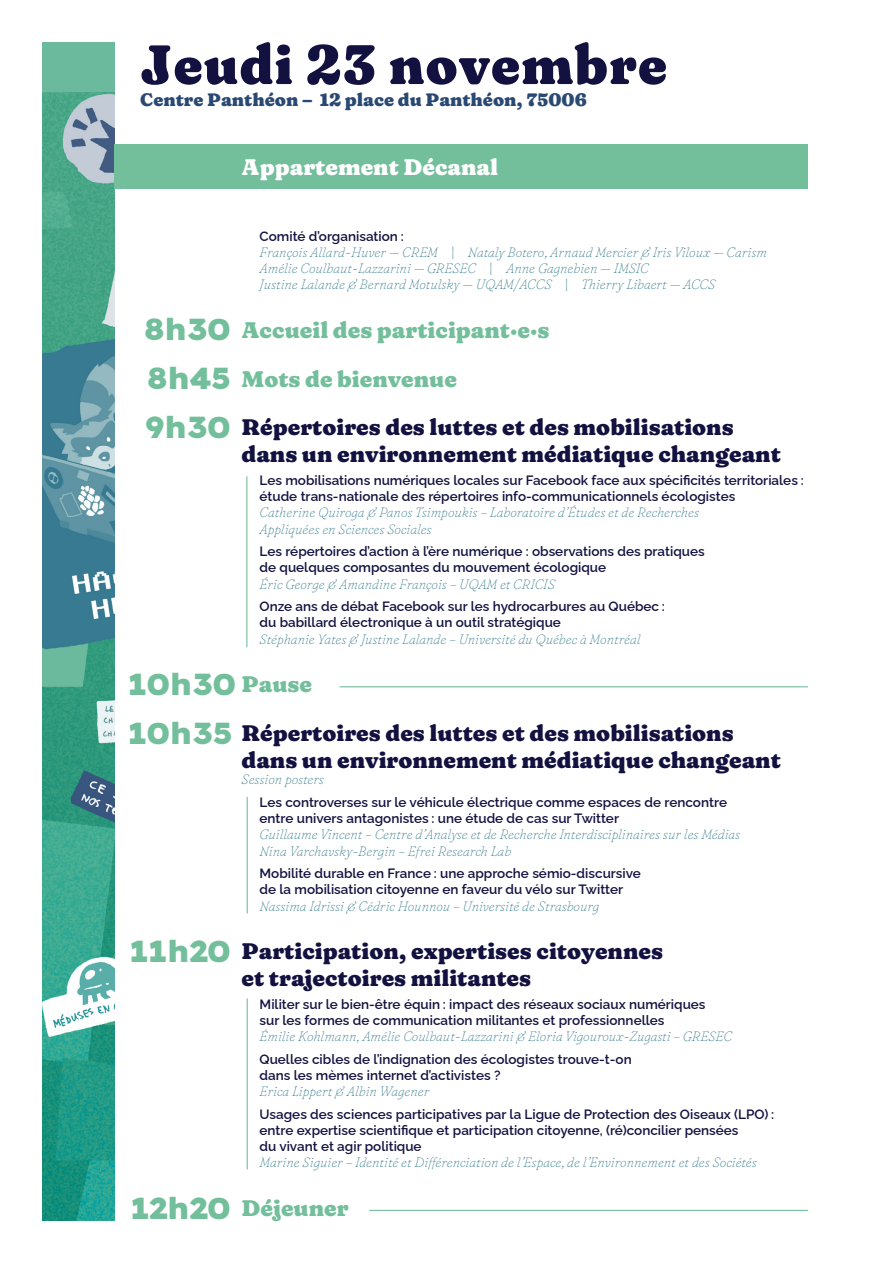
<style>
.page{position:relative;width:893px;height:1263px;background:#fff}
.page>*{position:absolute;margin:0;border:0;box-sizing:border-box;transform-origin:0 0}
.Grand_titre{font:900 55.5px "Fraunces 72 pt Super Soft";letter-spacing:.025em;color:#131140}
.Titre{font:30px "Lexend Exa";letter-spacing:-.055em;color:#73bf9c}
.Titre-2{font:900 22.5px/27px "Fraunces 9 pt Super Soft";color:#131140}
.Titre-3{font:900 22.5px "Fraunces 9 pt Super Soft";color:#73bf9c}
.Titre-4{font:900 22.5px "Fraunces 9 pt Super Soft";color:#fff}
.Titre-5{font:900 18px "Fraunces 9 pt Super Soft";color:#294973}
.Sous-titre{font:600 13.5px/16.2px "Raleway";color:#131140}
.Intervenants{font:italic 100 13.5px/16.2px "Fraunces 9 pt Super Soft";color:#377d8c}
.s1{font-style:normal}
.s2{font-family:"Lexend Exa";font-weight:400;font-size:30px}
.s3{font-family:"Lexend Exa";font-weight:400;font-size:30px;color:#73bf9c}
.s4{font-family:"Fraunces 9 pt Super Soft";font-weight:900;font-size:22.5px}
</style>
<div class="page">
<img style="left:43px;top:43px;width:72px;height:1177px">
<div style="left:115px;top:145px;width:693px;height:44px;background:#73bf9c"></div>
<hr style="left:246px;top:476px;width:1px;height:171px;background:#73bf9c">
<hr style="left:247px;top:797px;width:1px;height:116px;background:#73bf9c">
<hr style="left:247px;top:998px;width:1px;height:171px;background:#73bf9c">
<hr style="left:340px;top:686px;width:468px;height:1px;background:#73bf9c">
<hr style="left:369px;top:1210px;width:439px;height:1px;background:#73bf9c">
<p class="Grand_titre" style="left:140px;top:20px;width:528px">Jeudi 23 novembre</p>
<p class="Titre-5" style="left:140px;top:85px;width:448px">Centre Panthéon – 12 place du Panthéon, 75006</p>
<p class="Titre-4" style="left:242px;top:149px;width:258px">Appartement Décanal</p>
<p class="Sous-titre" style="left:260px;top:226px;width:146px">Comité d’organisation :</p>
<p class="Intervenants" style="left:260px;top:243px;width:509px">François Allard-Huver — CREM <span class="s1">|</span> Nataly Botero, Arnaud Mercier &amp; Iris Viloux — Carism<br>Amélie Coulbaut-Lazzarini — GRESEC <span class="s1">|</span> Anne Gagnebien — IMSIC<br>Justine Lalande &amp; Bernard Motulsky — UQAM/ACCS <span class="s1">|</span> Thierry Libaert — ACCS</p>
<p class="Titre-3" style="left:144px;top:312px;width:407px"><span class="s2">8h30</span> Accueil des participant·e·s</p>
<p class="Titre-3" style="left:147px;top:361px;width:312px"><span class="s2">8h45</span> Mots de bienvenue</p>
<p class="Titre-2" style="left:242px;top:412px;width:541px;text-indent:-97px"><span class="s3">9h30</span> Répertoires des luttes et des mobilisations dans un environnement médiatique changeant</p>
<p class="Sous-titre" style="left:260px;top:471px;width:546px">Les mobilisations numériques locales sur Facebook face aux spécificités territoriales : étude trans-nationale des répertoires info-communicationnels écologistes</p>
<p class="Intervenants" style="left:260px;top:504px;width:441px">Catherine Quiroga &amp; Panos Tsimpoukis – Laboratoire d’Études et de Recherches<br>Appliquées en Sciences Sociales</p>
<p class="Sous-titre" style="left:260px;top:542px;width:447px">Les répertoires d’action à l’ère numérique : observations des pratiques de quelques composantes du mouvement écologique</p>
<p class="Intervenants" style="left:260px;top:575px;width:297px">Éric George &amp; Amandine François – UQAM et CRICIS</p>
<p class="Sous-titre" style="left:260px;top:597px;width:407px">Onze ans de débat Facebook sur les hydrocarbures au Québec : du babillard électronique à un outil stratégique</p>
<p class="Intervenants" style="left:260px;top:630px;width:382px">Stéphanie Yates &amp; Justine Lalande – Université du Québec à Montréal</p>
<p class="Titre" style="left:128px;top:661px;width:186px">10h30 <span class="s4">Pause</span></p>
<p class="Titre-2" style="left:242px;top:718px;width:541px;text-indent:-114px"><span class="s3">10h35</span> Répertoires des luttes et des mobilisations dans un environnement médiatique changeant</p>
<p class="Intervenants" style="left:242px;top:771px;width:84px">Session posters</p>
<p class="Sous-titre" style="left:260px;top:792px;width:469px">Les controverses sur le véhicule électrique comme espaces de rencontre entre univers antagonistes : une étude de cas sur Twitter</p>
<p class="Intervenants" style="left:260px;top:826px;width:482px">Guillaume Vincent – Centre d’Analyse et de Recherche Interdisciplinaires sur les Médias<br>Nina Varchavsky-Bergin – Efrei Research Lab</p>
<p class="Sous-titre" style="left:260px;top:864px;width:383px">Mobilité durable en France : une approche sémio-discursive de la mobilisation citoyenne en faveur du vélo sur Twitter</p>
<p class="Intervenants" style="left:260px;top:897px;width:341px">Nassima Idrissi &amp; Cédric Hounnou – Université de Strasbourg</p>
<p class="Titre-2" style="left:242px;top:936px;width:423px;text-indent:-112px"><span class="s3">11h20</span> Participation, expertises citoyennes et trajectoires militantes</p>
<p class="Sous-titre" style="left:260px;top:994px;width:447px">Militer sur le bien-être équin : impact des réseaux sociaux numériques sur les formes de communication militantes et professionnelles</p>
<p class="Intervenants" style="left:260px;top:1027px;width:474px">Émilie Kohlmann, Amélie Coulbaut-Lazzarini &amp; Eloria Vigouroux-Zugasti – GRESEC</p>
<p class="Sous-titre" style="left:260px;top:1049px;width:374px">Quelles cibles de l’indignation des écologistes trouve-t-on dans les mèmes internet d’activistes ?</p>
<p class="Intervenants" style="left:260px;top:1082px;width:171px">Erica Lippert &amp; Albin Wagener</p>
<p class="Sous-titre" style="left:260px;top:1104px;width:516px">Usages des sciences participatives par la Ligue de Protection des Oiseaux (LPO) : entre expertise scientifique et participation citoyenne, (ré)concilier pensées<br>du vivant et agir politique</p>
<p class="Intervenants" style="left:260px;top:1154px;width:499px">Marine Siguier – Identité et Différenciation de l’Espace, de l’Environnement et des Sociétés</p>
<p class="Titre-3" style="left:130px;top:1190px;width:220px"><span class="s2">12h20</span> Déjeuner</p>
</div>
